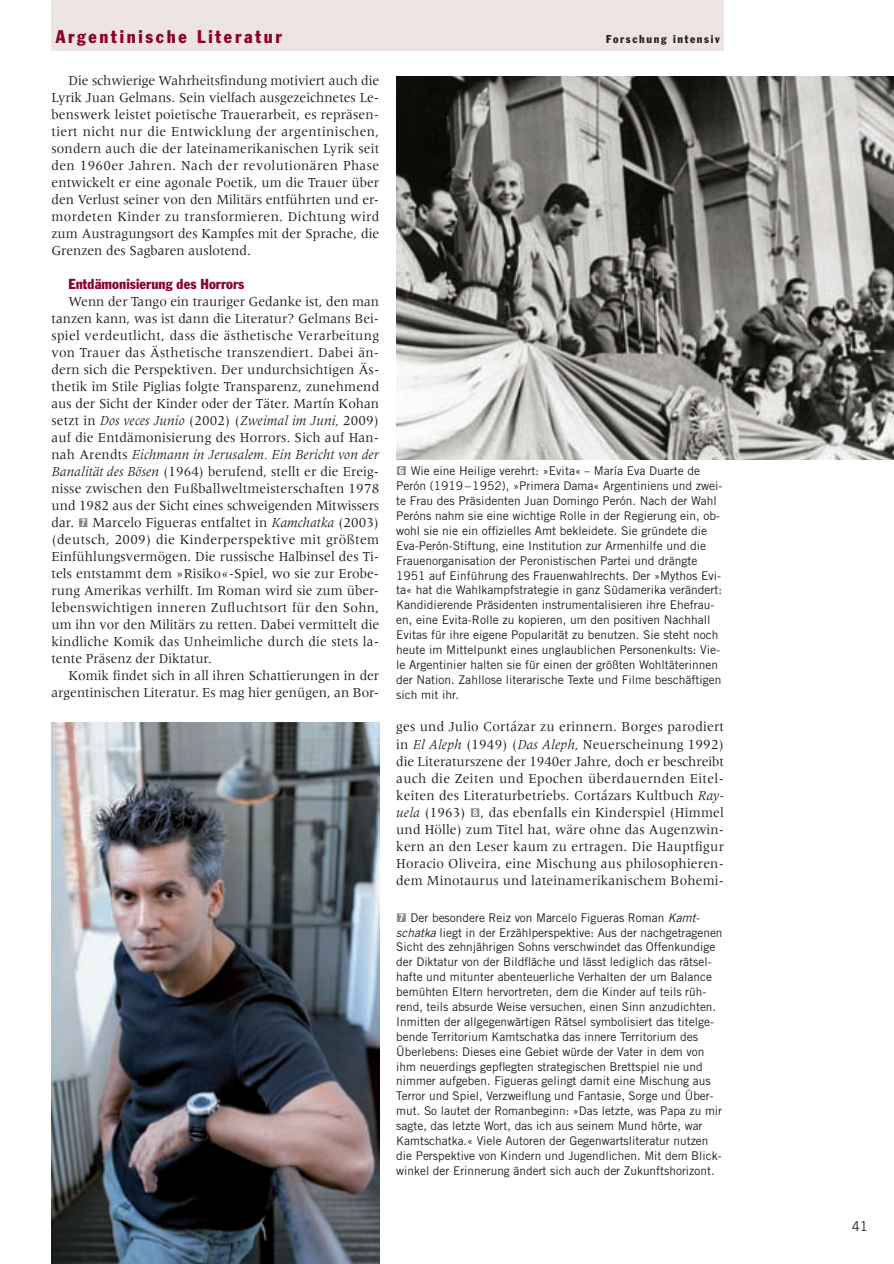
<style>
.page{position:relative;width:894px;height:1264px;background:#fff}
.page>*{position:absolute;margin:0;border:0;box-sizing:border-box;transform-origin:0 0}
.t1{font:condensed 18px "Franklin Gothic";letter-spacing:.15em;color:#8b0128}
.t2{font:14.25px/17px "Meridien";color:#231f20;text-align:justify;scale:.95 1}
.t3{font:condensed 14.25px "Franklin Gothic";letter-spacing:.005em;color:#8b0128}
.t4{font:13.5px "Trade Gothic";color:#231f20}
.t5{font:12px/14.9px "Trade Gothic";color:#231f20}
.t6{font:condensed 11.25px "Franklin Gothic";letter-spacing:.15em;color:#231f20}
.s1{font-style:italic}
.s2{font-family:"Gothic Ziff";font-weight:500;font-size:12px;color:#81898e}
.s3{font-family:"Gothic Ziff";font-weight:500;color:#81898e}
</style>
<div class="page">
<div style="left:51px;top:0;width:672px;height:51px;background:#ede3e1"></div>
<img style="left:396px;top:76px;width:497px;height:383px">
<img style="left:51px;top:722px;width:328px;height:541px">
<p class="t1" style="left:56px;top:30px;width:227px">Argentinische Literatur</p>
<p class="t2" style="left:51px;top:73px;width:346px;text-indent:17px">Die schwierige Wahrheitsfindung motiviert auch die Lyrik Juan Gelmans. Sein vielfach ausgezeichnetes Le&shy;benswerk leistet poietische Trauerarbeit, es repräsen&shy;tiert nicht nur die Entwicklung der argentinischen, sondern auch die der lateinamerikanischen Lyrik seit den 1960er Jahren. Nach der revolutionären Phase entwickelt er eine agonale Poetik, um die Trauer über den Verlust seiner von den Militärs entführten und er&shy;mordeten Kinder zu transformieren. Dichtung wird zum Austragungsort des Kampfes mit der Sprache, die Grenzen des Sagbaren auslotend.</p>
<p class="t3" style="left:68px;top:279px;width:177px">Entdämonisierung des Horrors</p>
<p class="t2" style="left:51px;top:294px;width:346px;text-indent:17px">Wenn der Tango ein trauriger Gedanke ist, den man tanzen kann, was ist dann die Literatur? Gelmans Bei&shy;spiel verdeutlicht, dass die ästhetische Verarbeitung von Trauer das Ästhetische transzendiert. Dabei än&shy;dern sich die Perspektiven. Der undurchsichtigen Äs&shy;thetik im Stile Piglias folgte Transparenz, zunehmend aus der Sicht der Kinder oder der Täter. Martín Kohan setzt in <span class="s1">Dos veces Junio</span> (2002) (<span class="s1">Zweimal im Juni,</span> 2009) auf die Entdämonisierung des Horrors. Sich auf Han&shy;nah Arendts <span class="s1">Eichmann in Jerusalem. Ein Bericht von der Banalität des Bösen</span> (1964) berufend, stellt er die Ereig&shy;nisse zwischen den Fußballweltmeisterschaften 1978 und 1982 aus der Sicht eines schweigenden Mitwissers dar. <span class="s2">7</span> Marcelo Figueras entfaltet in <span class="s1">Kamchatka</span> (2003) (deutsch, 2009) die Kinderperspektive mit größtem Einfühlungsvermögen. Die russische Halbinsel des Ti&shy;tels entstammt dem »Risiko«-Spiel, wo sie zur Erobe&shy;rung Amerikas verhilft. Im Roman wird sie zum über&shy;lebenswichtigen inneren Zufluchtsort für den Sohn, um ihn vor den Militärs zu retten. Dabei vermittelt die kindliche Komik das Unheimliche durch die stets la&shy;tente Präsenz der Diktatur.</p>
<p class="t2" style="left:51px;top:668px;width:346px;text-align:right">Komik findet sich in all ihren Schattierungen in der argentinischen Literatur. Es mag hier genügen, an Bor-</p>
<p class="t6" style="left:605px;top:35px;width:115px">Forschung intensiv</p>
<p class="t5" style="left:396px;top:464px;width:327px"><span class="s3">6</span> Wie eine Heilige verehrt: »Evita« – María Eva Duarte de Perón (1919 – 1952), »Primera Dama« Argentiniens und zwei&shy;te Frau des Präsidenten Juan Domingo Perón. Nach der Wahl Peróns nahm sie eine wichtige Rolle in der Regierung ein, ob&shy;wohl sie nie ein offizielles Amt bekleidete. Sie gründete die Eva-Perón-Stiftung, eine Institution zur Armenhilfe und die Frauenorganisation der Peronistischen Partei und drängte 1951 auf Einführung des Frauenwahlrechts. Der »Mythos Evi&shy;ta« hat die Wahlkampfstrategie in ganz Südamerika verändert:<br>Kandidierende Präsidenten instrumentalisieren ihre Ehefrau&shy;en, eine Evita-Rolle zu kopieren, um den positiven Nachhall Evitas für ihre eigene Popularität zu benutzen. Sie steht noch heute im Mittelpunkt eines unglaublichen Personenkults: Vie&shy;le Argentinier halten sie für einen der größten Wohltäterinnen der Nation. Zahllose literarische Texte und Filme beschäftigen sich mit ihr.</p>
<p class="t2" style="left:396px;top:719px;width:346px">ges und Julio Cortázar zu erinnern. Borges parodiert in <span class="s1">El Aleph</span> (1949) (<span class="s1">Das Aleph,</span> Neuerscheinung 1992) die Literaturszene der 1940er Jahre, doch er beschreibt auch die Zeiten und Epochen überdauernden Eitel&shy;keiten des Literaturbetriebs. Cortázars Kultbuch <span class="s1">Ray&shy;uela</span> (1963) <span class="s2">8</span>, das ebenfalls ein Kinderspiel (Himmel und Hölle) zum Titel hat, wäre ohne das Augenzwin&shy;kern an den Leser kaum zu ertragen. Die Hauptfigur Horacio Oliveira, eine Mischung aus philosophieren&shy;dem Minotaurus und lateinamerikanischem Bohemi-</p>
<p class="t5" style="left:396px;top:911px;width:327px"><span class="s3">7</span> Der besondere Reiz von Marcelo Figueras Roman <span class="s1">Kamt&shy;schatka</span> liegt in der Erzählperspektive: Aus der nachgetragenen Sicht des zehnjährigen Sohns verschwindet das Offenkundige der Diktatur von der Bildfläche und lässt lediglich das rätsel&shy;hafte und mitunter abenteuerliche Verhalten der um Balance bemühten Eltern hervortreten, dem die Kinder auf teils rüh&shy;rend, teils absurde Weise versuchen, einen Sinn anzudichten.<br>Inmitten der allgegenwärtigen Rätsel symbolisiert das titelge&shy;bende Territorium Kamtschatka das innere Territorium des Überlebens: Dieses eine Gebiet würde der Vater in dem von ihm neuerdings gepflegten strategischen Brettspiel nie und nimmer aufgeben. Figueras gelingt damit eine Mischung aus Terror und Spiel, Verzweiflung und Fantasie, Sorge und Über&shy;mut. So lautet der Romanbeginn: »Das letzte, was Papa zu mir sagte, das letzte Wort, das ich aus seinem Mund hörte, war Kamtschatka.« Viele Autoren der Gegenwartsliteratur nutzen die Perspektive von Kindern und Jugendlichen. Mit dem Blick&shy;winkel der Erinnerung ändert sich auch der Zukunftshorizont.</p>
<p class="t4" style="left:851px;top:1221px;width:18px">41</p>
</div>
